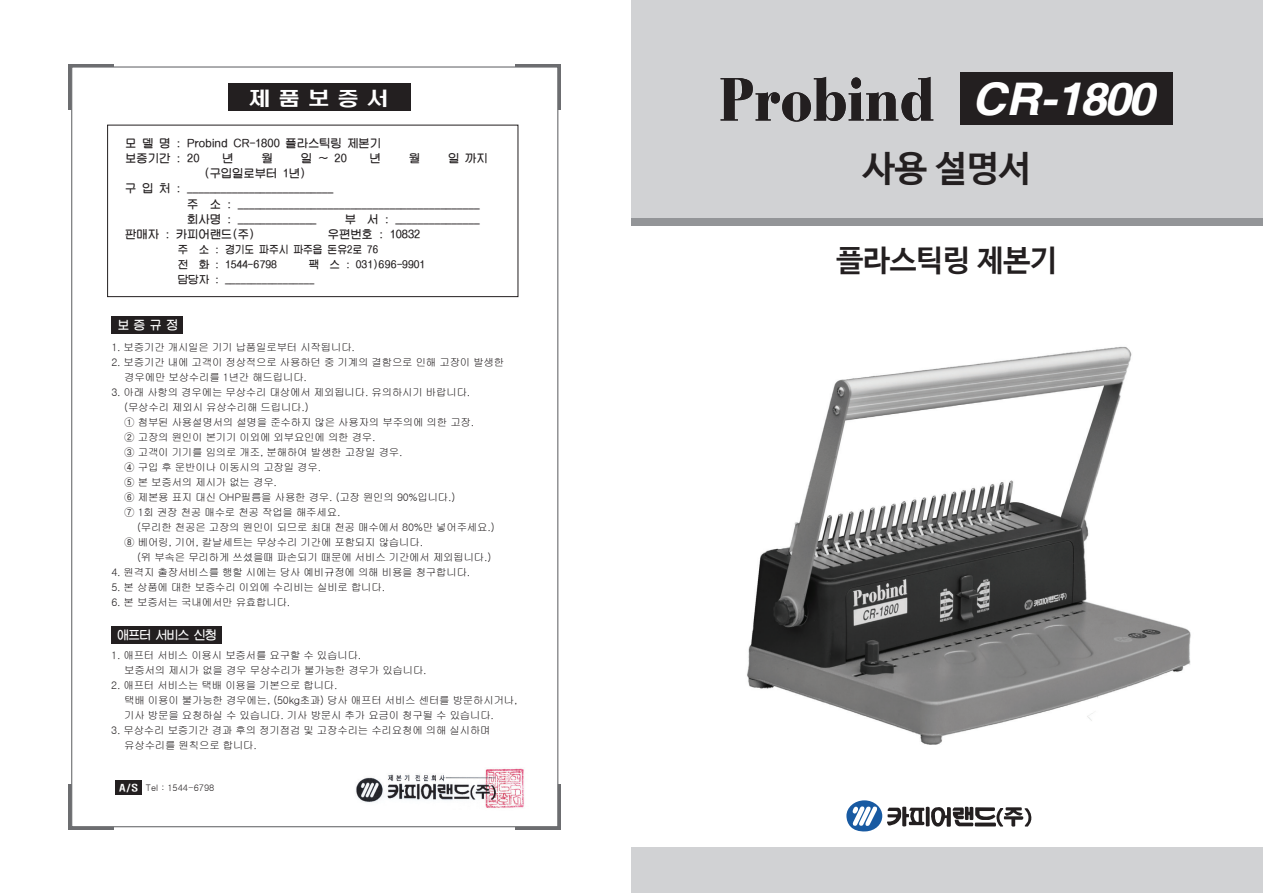
<style>
.page{position:relative;width:1263px;height:893px;background:#fff}
.page>*{position:absolute;margin:0;border:0;box-sizing:border-box;transform-origin:0 0}
.t1{font:italic 700 45px "Helvetica";letter-spacing:-.05em;color:#fff;scale:1.05 1}
.t2{font:700 36px "Nanum Barun Gothic";color:#231f20}
.t3{font:700 30px "Nanum Barun Gothic";color:#231f20}
.t4{font:18.6px "H2 hdr M";color:#fff;scale:1.19 1}
.t5{font:12px "Tae Gulim";letter-spacing:-.075em;color:#fff}
.t6{font:11.25px/15.1px "Tae Gulim";color:#231f20}
.t7{font:10.5px/15px "New Gulim";letter-spacing:-.025em;color:#231f20}
.t8{font:10.5px/15.1px "Tae Gulim";color:#231f20}
.t9{font:9px "Gulim";color:#231f20}
.s1{font-family:"H2 hdr M";color:#fff}
</style>
<div class="page">
<div style="left:69px;top:64px;width:45px;height:45px;background:#6c6d70"></div>
<div style="left:515px;top:64px;width:46px;height:45px;background:#6c6d70"></div>
<div style="left:69px;top:784px;width:45px;height:46px;background:#6c6d70"></div>
<div style="left:515px;top:784px;width:46px;height:46px;background:#6c6d70"></div>
<div style="left:71px;top:66px;width:487px;height:761px;background:#fff;border:1px solid #6c6d70"></div>
<div style="left:228px;top:84px;width:183px;height:27px;background:#231f20"></div>
<div style="left:107px;top:125px;width:411px;height:172px;border:1px solid #231f20"></div>
<img style="left:356px;top:768px;width:168px;height:40px">
<div style="left:115px;top:780px;width:27px;height:14px;background:#231f20"></div>
<div style="left:111px;top:626px;width:111px;height:17px;background:#231f20"></div>
<div style="left:111px;top:316px;width:72px;height:17px;background:#231f20"></div>
<div style="left:631px;top:0;width:632px;height:225px;background:#d1d2d4"></div>
<div style="left:631px;top:218px;width:632px;height:7px;background:#939598"></div>
<div style="left:631px;top:848px;width:632px;height:45px;background:#d1d2d4"></div>
<svg style="left:846px;top:800px;width:186px;height:32px"></svg>
<svg style="left:721px;top:77px;width:212px;height:45px"></svg>
<div style="left:960px;top:73px;width:213px;height:52px;background:#231f20"></div>
<img style="left:747px;top:346px;width:444px;height:399px">
<h3 class="t4" style="left:249px;top:86px;width:119px">제 품 보 증 서</h3>
<p class="t6" style="left:125px;top:135px;width:257px">모 델 명 : Probind CR-1800 플라스틱링 제본기 보증기간 : 20</p>
<p class="t6" style="left:222px;top:150px;width:13px">년</p>
<p class="t6" style="left:261px;top:150px;width:13px">월</p>
<p class="t6" style="left:301px;top:150px;width:48px">일 ~ 20</p>
<p class="t6" style="left:369px;top:150px;width:13px">년</p>
<p class="t6" style="left:409px;top:150px;width:13px">월</p>
<p class="t6" style="left:448px;top:150px;width:41px">일 까지</p>
<p class="t6" style="left:204px;top:166px;width:103px">(구입일로부터 1년)</p>
<p class="t6" style="left:125px;top:181px;width:210px">구 입 처 : __________________________</p>
<p class="t6" style="left:187px;top:196px;width:294px">주 소 : ___________________________________________</p>
<p class="t6" style="left:187px;top:211px;width:131px">회사명 : ______________</p>
<p class="t6" style="left:345px;top:211px;width:136px">부 서 : _______________</p>
<p class="t6" style="left:125px;top:226px;width:131px">판매자 : 카피어랜드(주)</p>
<p class="t6" style="left:328px;top:226px;width:94px">우편번호 : 10832</p>
<p class="t8" style="left:178px;top:241px;width:202px">주 소 : 경기도 파주시 파주읍 돈유2로 76 전 화 : 1544-6798</p>
<p class="t8" style="left:178px;top:257px;width:249px;text-indent:131px">팩 스 : 031)696-9901 담당자 : _________________</p>
<p class="t5" style="left:117px;top:318px;width:62px">보 증 규 정</p>
<p class="t7" style="left:111px;top:339px;width:245px">1. 보증기간 개시일은 기기 납품일로부터 시작됩니다.</p>
<p class="t7" style="left:124px;top:354px;width:381px;text-indent:-13px">2. 보증기간 내에 고객이 정상적으로 사용하던 중 기계의 결함으로 인해 고장이 발생한 경우에만 보상수리를 1년간 해드립니다.</p>
<p class="t7" style="left:124px;top:384px;width:351px;text-indent:-13px">3. 아래 사항의 경우에는 무상수리 대상에서 제외됩니다. 유의하시기 바랍니다. (무상수리 제외시 유상수리해 드립니다.)<br>① 첨부된 사용설명서의 설명을 준수하지 않은 사용자의 부주의에 의한 고장.<br>② 고장의 원인이 본기기 이외에 외부요인에 의한 경우.<br>③ 고객이 기기를 임의로 개조, 분해하여 발생한 고장일 경우.<br>④ 구입 후 운반이나 이동시의 고장일 경우.<br>⑤ 본 보증서의 제시가 없는 경우.<br>⑥ 제본용 표지 대신 OHP필름을 사용한 경우. (고장 원인의 90%입니다.)<br>⑦ 1회 권장 천공 매수로 천공 작업을 해주세요.</p>
<p class="t7" style="left:124px;top:519px;width:372px;text-indent:13px">(무리한 천공은 고장의 원인이 되므로 최대 천공 매수에서 80%만 넣어주세요.)<br>⑧ 베어링, 기어, 칼날세트는 무상수리 기간에 포함되지 않습니다.</p>
<p class="t7" style="left:137px;top:549px;width:356px">(위 부속은 무리하게 쓰셨을때 파손되기 때문에 서비스 기간에서 제외됩니다.)</p>
<p class="t7" style="left:111px;top:564px;width:360px">4. 원격지 출장서비스를 행할 시에는 당사 예비규정에 의해 비용을 청구합니다.</p>
<p class="t7" style="left:111px;top:579px;width:275px">5. 본 상품에 대한 보증수리 이외에 수리비는 실비로 합니다.</p>
<p class="t7" style="left:111px;top:594px;width:181px">6. 본 보증서는 국내에서만 유효합니다.</p>
<p class="t5" style="left:117px;top:628px;width:101px">애프터 서비스 신청</p>
<p class="t7" style="left:124px;top:648px;width:304px;text-indent:-13px">1. 애프터 서비스 이용시 보증서를 요구할 수 있습니다.<br>보증서의 제시가 없을 경우 무상수리가 불가능한 경우가 있습니다.</p>
<p class="t7" style="left:124px;top:678px;width:395px;text-indent:-13px">2. 애프터 서비스는 택배 이용을 기본으로 합니다.<br>택배 이용이 불가능한 경우에는, (50kg초과) 당사 애프터 서비스 센터를 방문하시거나, 기사 방문을 요청하실 수 있습니다. 기사 방문시 추가 요금이 청구될 수 있습니다.</p>
<p class="t7" style="left:124px;top:723px;width:368px;text-indent:-13px">3. 무상수리 보증기간 경과 후의 정기점검 및 고장수리는 수리요청에 의해 실시하며 유상수리를 원칙으로 합니다.</p>
<p class="t9" style="left:119px;top:783px;width:97px"><span class="s1">A/S</span> Tel : 1544-6798</p>
<h1 class="t1" style="left:972px;top:72px;width:175px">CR-1800</h1>
<h2 class="t2" style="left:863px;top:150px;width:170px">사용 설명서</h2>
<h3 class="t3" style="left:836px;top:245px;width:222px">플라스틱링 제본기</h3>
</div>
